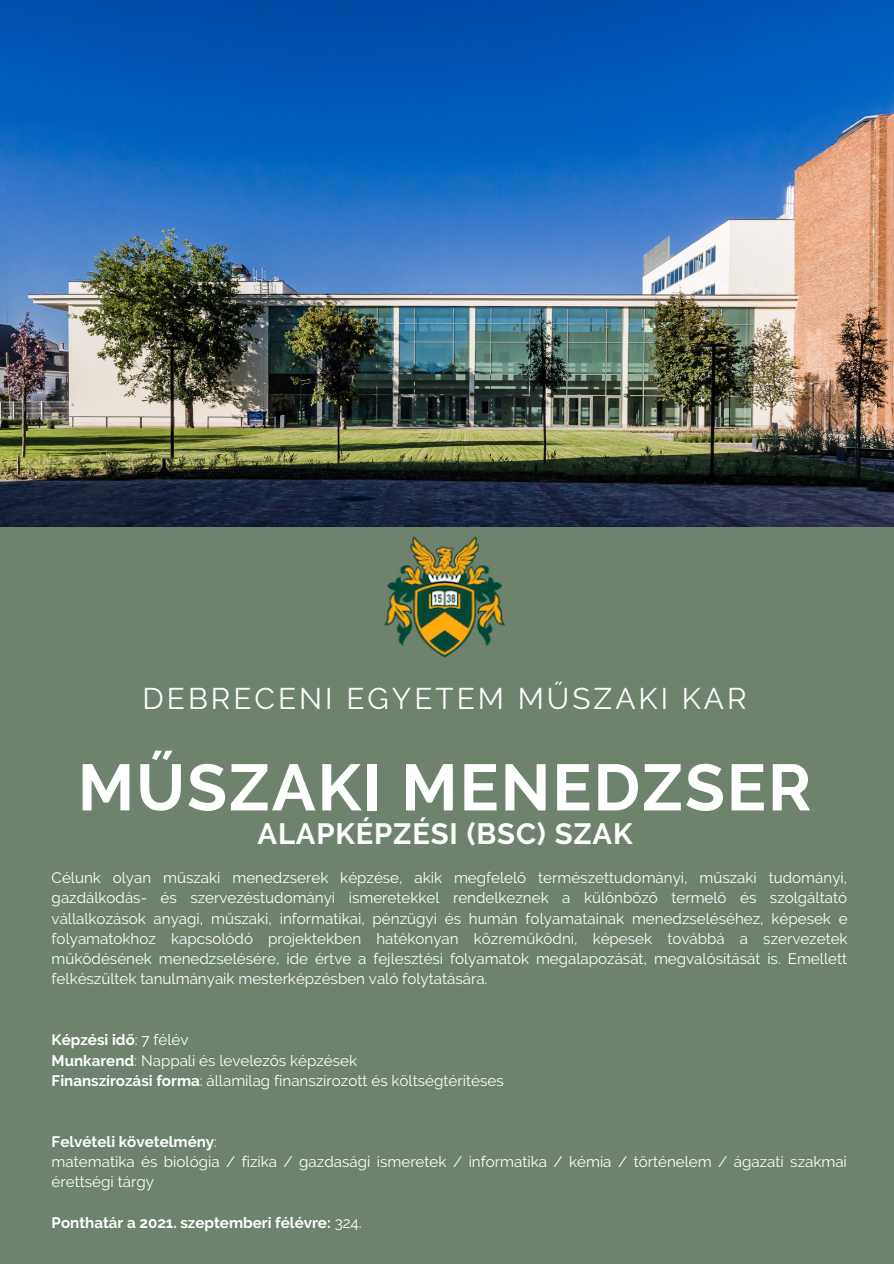
<style>
.page{position:relative;width:894px;height:1264px;background:#fff}
.page>*{position:absolute;margin:0;border:0;box-sizing:border-box;transform-origin:0 0}
.t1{font:700 65.25px "Raleway";letter-spacing:.03em;color:#fff}
.t2{font:29.85px "Raleway";letter-spacing:.1em;color:#fff}
.t3{font:700 29.25px "Raleway";letter-spacing:.03em;color:#fff}
.t4{font:15.15px/20.2px "Raleway";color:#fff;text-align:justify}
.t5{font:700 15.15px "Raleway";color:#fff}
.s1{font-weight:400}
.s2{font-weight:700}
</style>
<div class="page">
<div style="left:0;top:0;width:893px;height:1263px;background:#6e826e"></div>
<img style="left:0;top:0;width:893px;height:526px">
<img style="left:384px;top:536px;width:121px;height:122px">
<p class="t2" style="left:142px;top:680px;width:605px">DEBRECENI EGYETEM MŰSZAKI KAR</p>
<p class="t1" style="left:78px;top:749px;width:734px">MŰSZAKI MENEDZSER</p>
<p class="t3" style="left:257px;top:816px;width:376px">ALAPKÉPZÉSI (BSC) SZAK</p>
<p class="t4" style="left:52px;top:867px;width:797px">Célunk olyan műszaki menedzserek képzése, akik megfelelő természettudományi, műszaki tudományi, gazdálkodás- és szervezéstudományi ismeretekkel rendelkeznek a különböző termelő és szolgáltató vállalkozások anyagi, műszaki, informatikai, pénzügyi és humán folyamatainak menedzseléséhez, képesek e folyamatokhoz kapcsolódó projektekben hatékonyan közreműködni, képesek továbbá a szervezetek működésének menedzselésére, ide értve a fejlesztési folyamatok megalapozását, megvalósítását is. Emellett felkészültek tanulmányaik mesterképzésben való folytatására.</p>
<p class="t5" style="left:52px;top:1030px;width:138px">Képzési idő<span class="s1">: 7 félév</span></p>
<p class="t4" style="left:52px;top:1050px;width:307px"><span class="s2">Munkarend</span>: Nappali és levelezős képzések</p>
<p class="t4" style="left:52px;top:1070px;width:453px"><span class="s2">Finanszírozási forma</span>: államilag finanszírozott és költségtérítéses</p>
<p class="t5" style="left:52px;top:1132px;width:167px">Felvételi követelmény<span class="s1">:</span></p>
<p class="t4" style="left:52px;top:1151px;width:796px">matematika és biológia / fizika / gazdasági ismeretek / informatika / kémia / történelem / ágazati szakmai érettségi tárgy</p>
<p class="t5" style="left:52px;top:1213px;width:311px">Ponthatár a 2021. szeptemberi félévre: <span class="s1">324.</span></p>
</div>
